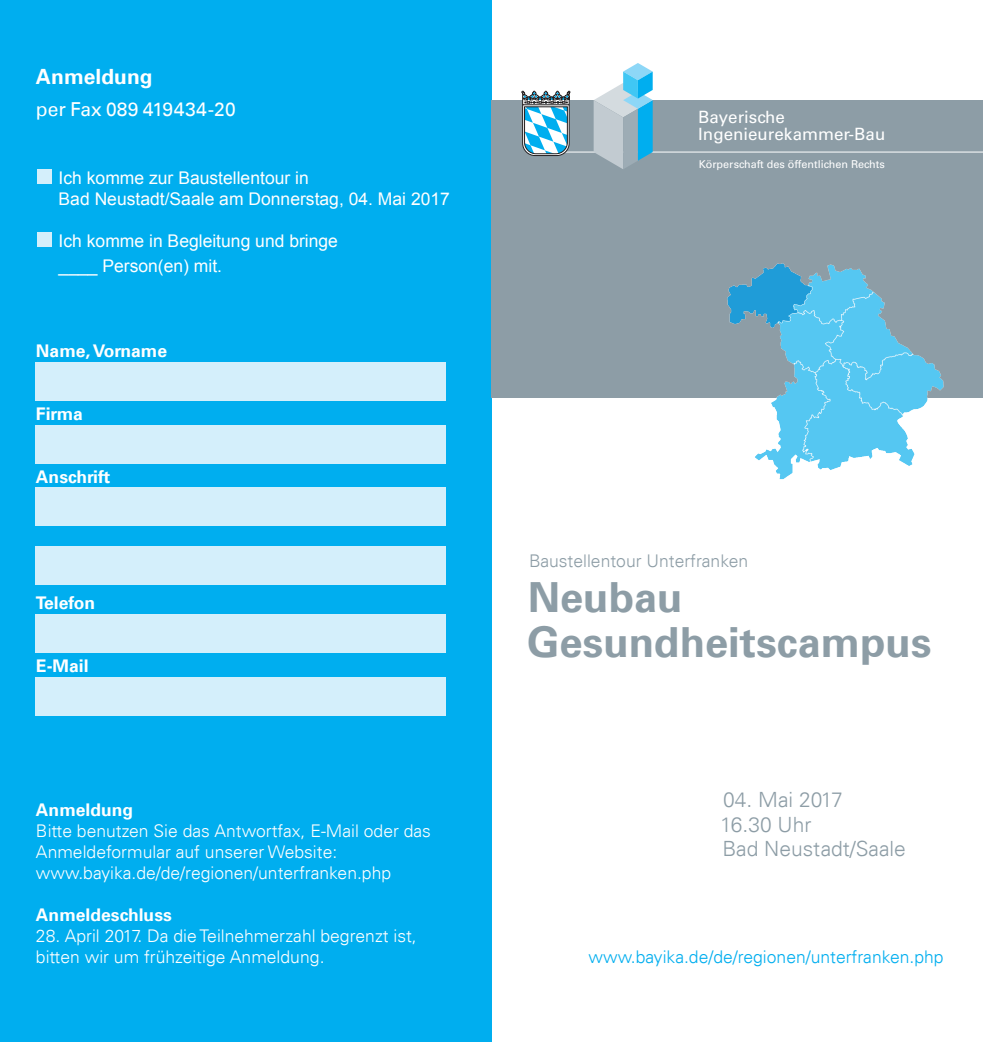
<style>
.page{position:relative;width:983px;height:1042px;background:#fff}
.page>*{position:absolute;margin:0;border:0;box-sizing:border-box;transform-origin:0 0}
.t1{font:700 41.65px/45px "Univers";color:#8d9da6}
.t2{font:300 21px/24.5px "Univers";color:#8d9da6}
.t3{font:700 21px "Univers";color:#fff}
.t4{font:19.25px "Univers LT";color:#fff}
.t5{font:300 17.5px/21px "Univers";color:#fff}
.t6{font:17.5px/21px "Arial";color:#fff}
.t7{font:700 17.5px "Univers";color:#fff}
.t8{font:300 17.5px "Univers";color:#00aeef}
.t9{font:300 17.5px "Univers";color:#8d9da6}
.t10{font:16.97px/17px "Univers LT Std";color:#fff}
.t11{font:10.85px "Univers LT Std";color:#fff}
</style>
<div class="page">
<div style="left:0;top:0;width:491px;height:1042px;background:#00aeef"></div>
<div style="left:38px;top:169px;width:14px;height:15px;background:#d4effb"></div>
<div style="left:38px;top:232px;width:14px;height:15px;background:#d4effb"></div>
<div style="left:491px;top:100px;width:491px;height:298px;background:#8d9da6"></div>
<hr style="left:557px;top:152px;width:425px;height:1px;background:#fff">
<svg style="left:521px;top:90px;width:49px;height:66px;background:#7fb3c7"></svg>
<svg style="left:593px;top:63px;width:59px;height:106px"></svg>
<img style="left:727px;top:263px;width:217px;height:217px">
<div style="left:35px;top:362px;width:410px;height:39px;background:#d4effb"></div>
<div style="left:35px;top:425px;width:410px;height:38px;background:#d4effb"></div>
<div style="left:35px;top:487px;width:410px;height:38px;background:#d4effb"></div>
<div style="left:35px;top:546px;width:410px;height:38px;background:#d4effb"></div>
<div style="left:35px;top:614px;width:410px;height:38px;background:#d4effb"></div>
<div style="left:35px;top:677px;width:410px;height:38px;background:#d4effb"></div>
<p class="t3" style="left:36px;top:64px;width:118px">Anmeldung</p>
<p class="t4" style="left:36px;top:97px;width:201px">per Fax 089 419434-20</p>
<p class="t6" style="left:59px;top:167px;width:393px">Ich komme zur Baustellentour in<br>Bad Neustadt/Saale am Donnerstag, 04. Mai 2017</p>
<p class="t6" style="left:59px;top:228px;width:281px;line-height:25.2px">Ich komme in Begleitung und bringe ____ Person(en) mit.</p>
<p class="t7" style="left:36px;top:341px;width:133px">Name, Vorname</p>
<p class="t7" style="left:36px;top:404px;width:48px">Firma</p>
<p class="t7" style="left:36px;top:467px;width:76px">Anschrift</p>
<p class="t7" style="left:36px;top:593px;width:61px">Telefon</p>
<p class="t7" style="left:36px;top:656px;width:54px">E-Mail</p>
<p class="t7" style="left:36px;top:799px;width:99px">Anmeldung</p>
<p class="t5" style="left:36px;top:820px;width:396px">Bitte benutzen Sie das Antwortfax, E-Mail oder das<br>Anmeldeformular auf unserer Website: www.bayika.de/de/regionen/unterfranken.php</p>
<p class="t7" style="left:36px;top:904px;width:137px">Anmeldeschluss</p>
<p class="t5" style="left:36px;top:925px;width:382px">28. April 2017. Da die Teilnehmerzahl begrenzt ist, bitten wir um frühzeitige Anmeldung.</p>
<p class="t10" style="left:698px;top:109px;width:189px">Bayerische<br>Ingenieurekammer-Bau</p>
<p class="t11" style="left:698px;top:158px;width:187px">Körperschaft des öffentlichen Rechts</p>
<p class="t9" style="left:529px;top:550px;width:221px">Baustellentour Unterfranken</p>
<h1 class="t1" style="left:527px;top:575px;width:406px">Neubau<br>Gesundheitscampus</h1>
<p class="t2" style="left:720px;top:787px;width:187px">04. Mai 2017<br>16.30 Uhr<br>Bad Neustadt/Saale</p>
<p class="t8" style="left:588px;top:946px;width:356px">www.bayika.de/de/regionen/unterfranken.php</p>
</div>
